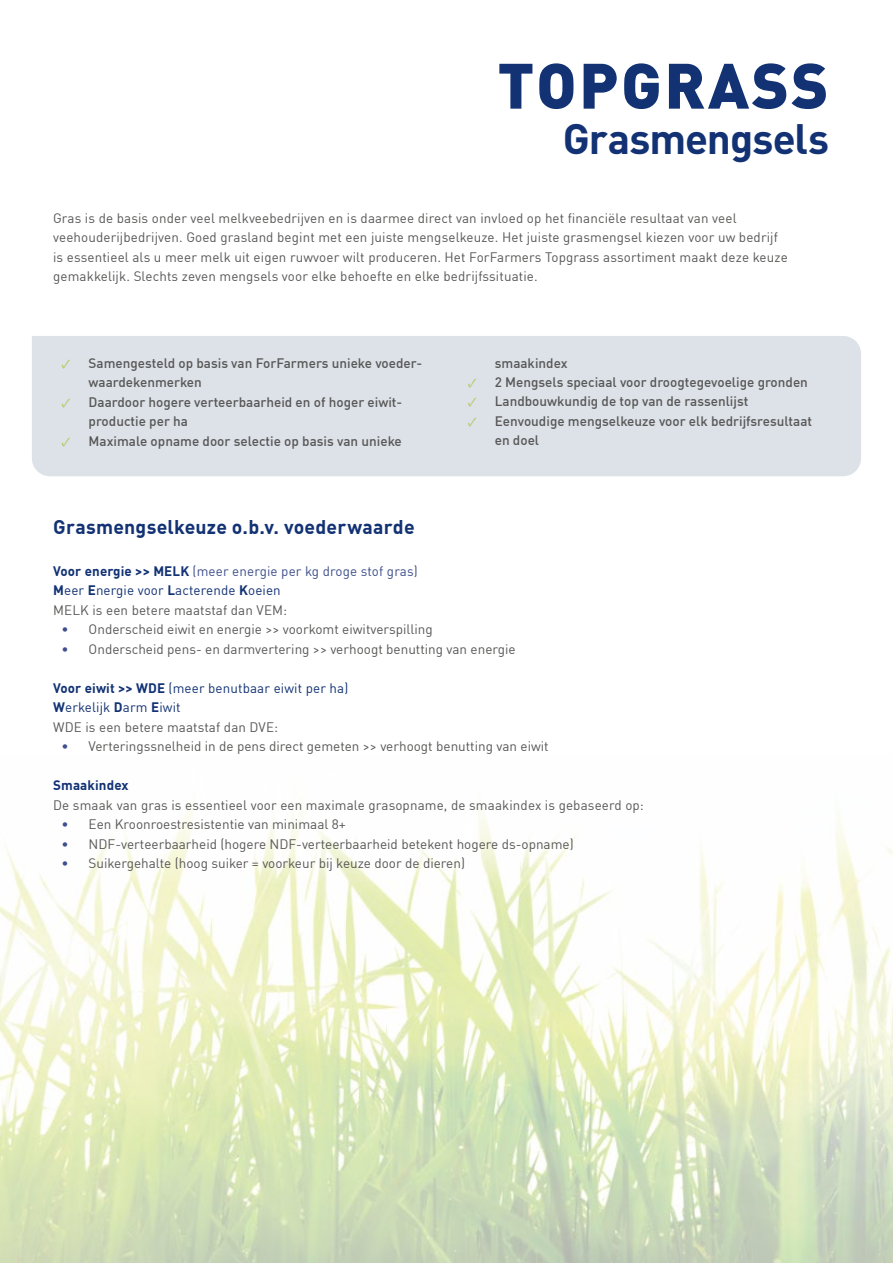
<style>
.page{position:relative;width:893px;height:1263px;background:#fff}
.page>*{position:absolute;margin:0;border:0;box-sizing:border-box;transform-origin:0 0}
.t1{font:900 63px "DIN Pro";letter-spacing:.04em;color:#123274}
.t2{font:700 42px "DIN Pro";letter-spacing:-.025em;color:#123274}
.t3{font:700 19.5px "DIN Offc";letter-spacing:.01em;color:#123274}
.t4{font:13.5px/19.5px "DIN Offc";letter-spacing:.005em;color:#575756}
.t5{font:500 13.5px/19.5px "DIN Offc";color:#575756}
.t6{font:13.5px/19.5px "DIN Offc";letter-spacing:.01em;color:#3e4f8b}
.t7{font:13.5px/19.5px "DIN Offc";letter-spacing:.01em;color:#123274}
.t8{font:700 13.5px "DIN Offc";letter-spacing:.01em;color:#123274}
.s1{font-family:"Minion Pro";color:#afc74e}
.s2{font-weight:700;color:#123274}
.s3{color:#123274}
.s4{color:#575756}
.s5{color:#3e4f8b}
.s6{font-weight:700}
</style>
<div class="page">
<img style="left:0;top:810px;width:893px;height:453px">
<div style="left:32px;top:336px;width:829px;height:140px;background:#dde1e8"></div>
<h1 class="t1" style="left:497px;top:32px;width:333px">TOPGRASS</h1>
<h2 class="t2" style="left:563px;top:103px;width:268px">Grasmengsels</h2>
<p class="t4" style="left:53px;top:208px;width:736px">Gras is de basis onder veel melkveebedrijven en is daarmee direct van invloed op het financiële resultaat van veel veehouderijbedrijven. Goed grasland begint met een juiste mengselkeuze. Het juiste grasmengsel kiezen voor uw bedrijf is essentieel als u meer melk uit eigen ruwvoer wilt produceren. Het ForFarmers Topgrass assortiment maakt deze keuze gemakkelijk. Slechts zeven mengsels voor elke behoefte en elke bedrijfssituatie.</p>
<p class="t5" style="left:89px;top:352px;width:335px;text-indent:-27px"><span class="s1">✓</span> Samengesteld op basis van ForFarmers unieke voeder&shy;waardekenmerken</p>
<p class="t5" style="left:89px;top:391px;width:315px;text-indent:-27px"><span class="s1">✓</span> Daardoor hogere verteerbaarheid en of hoger eiwit&shy;productie per ha</p>
<p class="t5" style="left:62px;top:430px;width:342px"><span class="s1">✓</span> Maximale opname door selectie op basis van unieke</p>
<h3 class="t3" style="left:53px;top:514px;width:363px">Grasmengselkeuze o.b.v. voederwaarde</h3>
<p class="t5" style="left:495px;top:352px;width:74px">smaakindex</p>
<p class="t5" style="left:468px;top:372px;width:342px"><span class="s1">✓</span> 2 Mengsels speciaal voor droogtegevoelige gronden</p>
<p class="t5" style="left:468px;top:391px;width:282px"><span class="s1">✓</span> Landbouwkundig de top van de rassenlijst</p>
<p class="t5" style="left:495px;top:411px;width:319px;text-indent:-27px"><span class="s1">✓</span> Eenvoudige mengselkeuze voor elk bedrijfsresultaat en doel</p>
<p class="t6" style="left:53px;top:561px;width:366px"><span class="s2">Voor energie &gt;&gt; MELK</span> (meer energie per kg droge stof gras)<br><span class="s2">M</span><span class="s3">eer</span> <span class="s2">E</span><span class="s3">nergie voor</span> <span class="s2">L</span><span class="s3">acterende</span> <span class="s2">K</span><span class="s3">oeien<br></span><span class="s4">MELK is een betere maatstaf dan VEM:</span></p>
<p class="t4" style="left:62px;top:619px;width:373px"><span class="s5">•</span> Onderscheid eiwit en energie &gt;&gt; voorkomt eiwitverspilling</p>
<p class="t4" style="left:62px;top:639px;width:455px"><span class="s5">•</span> Onderscheid pens- en darmvertering &gt;&gt; verhoogt benutting van energie</p>
<p class="t7" style="left:53px;top:678px;width:297px"><span class="s6">Voor eiwit &gt;&gt; WDE</span> (meer benutbaar eiwit per ha)<br><span class="s6">W</span>erkelijk <span class="s6">D</span>arm <span class="s6">E</span>iwit<br><span class="s4">WDE is een betere maatstaf dan DVE:</span></p>
<p class="t4" style="left:62px;top:736px;width:489px"><span class="s5">•</span> Verteringssnelheid in de pens direct gemeten &gt;&gt; verhoogt benutting van eiwit</p>
<p class="t8" style="left:53px;top:777px;width:77px">Smaakindex</p>
<p class="t4" style="left:53px;top:795px;width:592px">De smaak van gras is essentieel voor een maximale grasopname, de smaakindex is gebaseerd op:</p>
<p class="t4" style="left:62px;top:814px;width:286px"><span class="s5">•</span> Een Kroonroestresistentie van minimaal 8+</p>
<p class="t4" style="left:62px;top:834px;width:514px"><span class="s5">•</span> NDF-verteerbaarheid (hogere NDF-verteerbaarheid betekent hogere ds-opname)</p>
<p class="t4" style="left:62px;top:853px;width:405px"><span class="s5">•</span> Suikergehalte (hoog suiker = voorkeur bij keuze door de dieren)</p>
</div>
